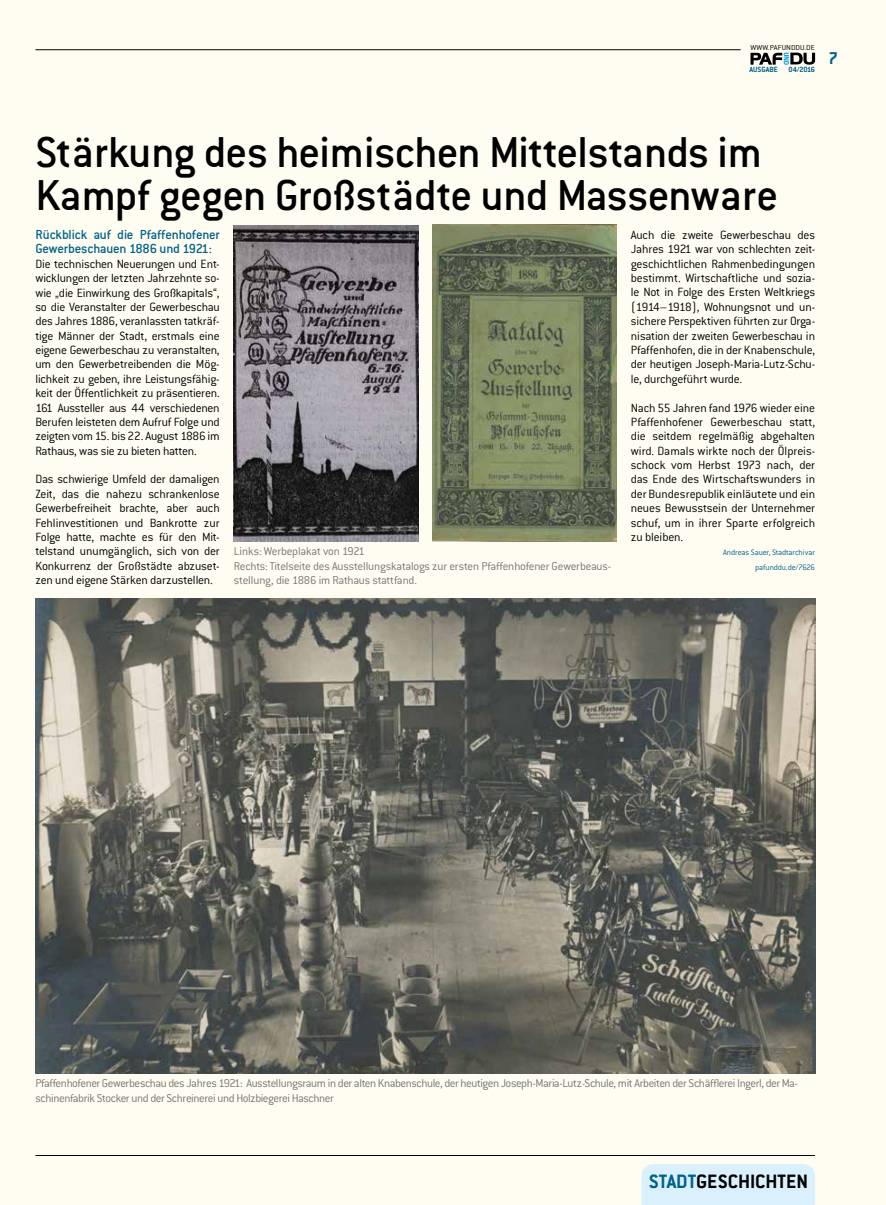
<style>
.page{position:relative;width:886px;height:1205px;background:#fffdf1}
.page>*{position:absolute;margin:0;border:0;box-sizing:border-box;transform-origin:0 0}
.t1{font:500 47.5px/43.1px "Conduit ITC Std";letter-spacing:-.015em;color:#000}
.t2{font:700 21.25px "Conduit ITC Std";color:#000}
.t3{font:700 18.75px "Conduit ITC Std";color:#00628b}
.t4{font:500 14.38px/14.4px "Conduit ITC Std";letter-spacing:-.015em;color:#00628b}
.t5{font:300 13.12px/14.4px "Conduit ITC Std";letter-spacing:-.015em;color:#000;text-align:justify}
.t6{font:300 12.5px/14.4px "Conduit ITC Std";letter-spacing:-.025em;color:#797374}
.t7{font:300 8.75px/14.4px "Conduit ITC Std";letter-spacing:-.015em;color:#00628b;text-align:right}
.t8{font:700 8.25px "Conduit ITC Std";letter-spacing:-.005em;color:#00628b}
.t9{font:300 7.88px "Conduit ITC Std";letter-spacing:.01em;color:#000;scale:1.1 1}
.s1{color:#00628b}
</style>
<div class="page">
<hr style="left:35px;top:50px;width:706px;height:1px;background:#000">
<hr style="left:35px;top:1155px;width:780px;height:1px;background:#000">
<div style="left:641px;top:1164px;width:174px;height:41px;background:#dbf0fd"></div>
<svg style="left:750px;top:53px;width:65px;height:12px"></svg>
<img style="left:234px;top:225px;width:184px;height:316px">
<img style="left:35px;top:598px;width:780px;height:475px">
<img style="left:432px;top:225px;width:185px;height:316px">
<p class="t9" style="left:750px;top:42px;width:60px">WWW.PAFUNDDU.DE</p>
<p class="t8" style="left:749px;top:65px;width:30px">AUSGABE</p>
<p class="t8" style="left:788px;top:65px;width:28px">04/2016</p>
<h3 class="t3" style="left:828px;top:47px;width:11px">7</h3>
<h1 class="t1" style="left:35px;top:129px;width:744px">Stärkung des heimischen Mittelstands im<br>Kampf gegen Großstädte und Massenware</h1>
<p class="t4" style="left:35px;top:227px;width:186px">Rückblick auf die Pfaffenhofener<br>Gewerbeschauen 1886 und 1921:</p>
<p class="t5" style="left:35px;top:256px;width:186px">Die technischen Neuerungen und Ent&shy;wicklungen der letzten Jahrzehnte so&shy;wie „die Einwirkung des Großkapitals“, so die Veranstalter der Gewerbeschau des Jahres 1886, veranlassten tatkräf&shy;tige Männer der Stadt, erstmals eine eigene Gewerbeschau zu veranstalten, um den Gewerbetreibenden die Mög&shy;lichkeit zu geben, ihre Leistungsfähig&shy;keit der Öffentlichkeit zu präsentieren.<br>161 Aussteller aus 44 verschiedenen Berufen leisteten dem Aufruf Folge und zeigten vom 15. bis 22. August 1886 im Rathaus, was sie zu bieten hatten.</p>
<p class="t5" style="left:35px;top:472px;width:186px">Das schwierige Umfeld der damaligen Zeit, das die nahezu schrankenlose Gewerbefreiheit brachte, aber auch Fehlinvestitionen und Bankrotte zur Folge hatte, machte es für den Mit&shy;telstand unumgänglich, sich von der Konkurrenz der Großstädte abzuset&shy;zen und eigene Stärken darzustellen.</p>
<p class="t6" style="left:234px;top:544px;width:379px">Links: Werbeplakat von 1921<br>Rechts: Titelseite des Ausstellungskatalogs zur ersten Pfaffenhofener Gewerbeaus&shy;stellung, die 1886 im Rathaus stattfand.</p>
<p class="t5" style="left:631px;top:227px;width:186px">Auch die zweite Gewerbeschau des Jahres 1921 war von schlechten zeit&shy;geschichtlichen Rahmenbedingungen bestimmt. Wirtschaftliche und sozia&shy;le Not in Folge des Ersten Weltkriegs (1914–1918), Wohnungsnot und un&shy;sichere Perspektiven führten zur Orga&shy;nisation der zweiten Gewerbeschau in Pfaffenhofen, die in der Knabenschule, der heutigen Joseph-Maria-Lutz-Schu&shy;le, durchgeführt wurde.</p>
<p class="t5" style="left:631px;top:400px;width:186px">Nach 55 Jahren fand 1976 wieder eine Pfaffenhofener Gewerbeschau statt, die seitdem regelmäßig abgehalten wird. Damals wirkte noch der Ölpreis&shy;schock vom Herbst 1973 nach, der das Ende des Wirtschaftswunders in der Bundesrepublik einläutete und ein neues Bewusstsein der Unternehmer schuf, um in ihrer Sparte erfolgreich zu bleiben.</p>
<p class="t7" style="left:723px;top:545px;width:94px">Andreas Sauer, Stadtarchivar pafunddu.de/7626</p>
<p class="t6" style="left:35px;top:1076px;width:764px">Pfaffenhofener Gewerbeschau des Jahres 1921: Ausstellungsraum in der alten Knabenschule, der heutigen Joseph-Maria-Lutz-Schule, mit Arbeiten der Schäfflerei Ingerl, der Ma&shy;schinenfabrik Stocker und der Schreinerei und Holzbiegerei Haschner</p>
<h2 class="t2" style="left:649px;top:1169px;width:161px"><span class="s1">STADT</span>GESCHICHTEN</h2>
</div>
